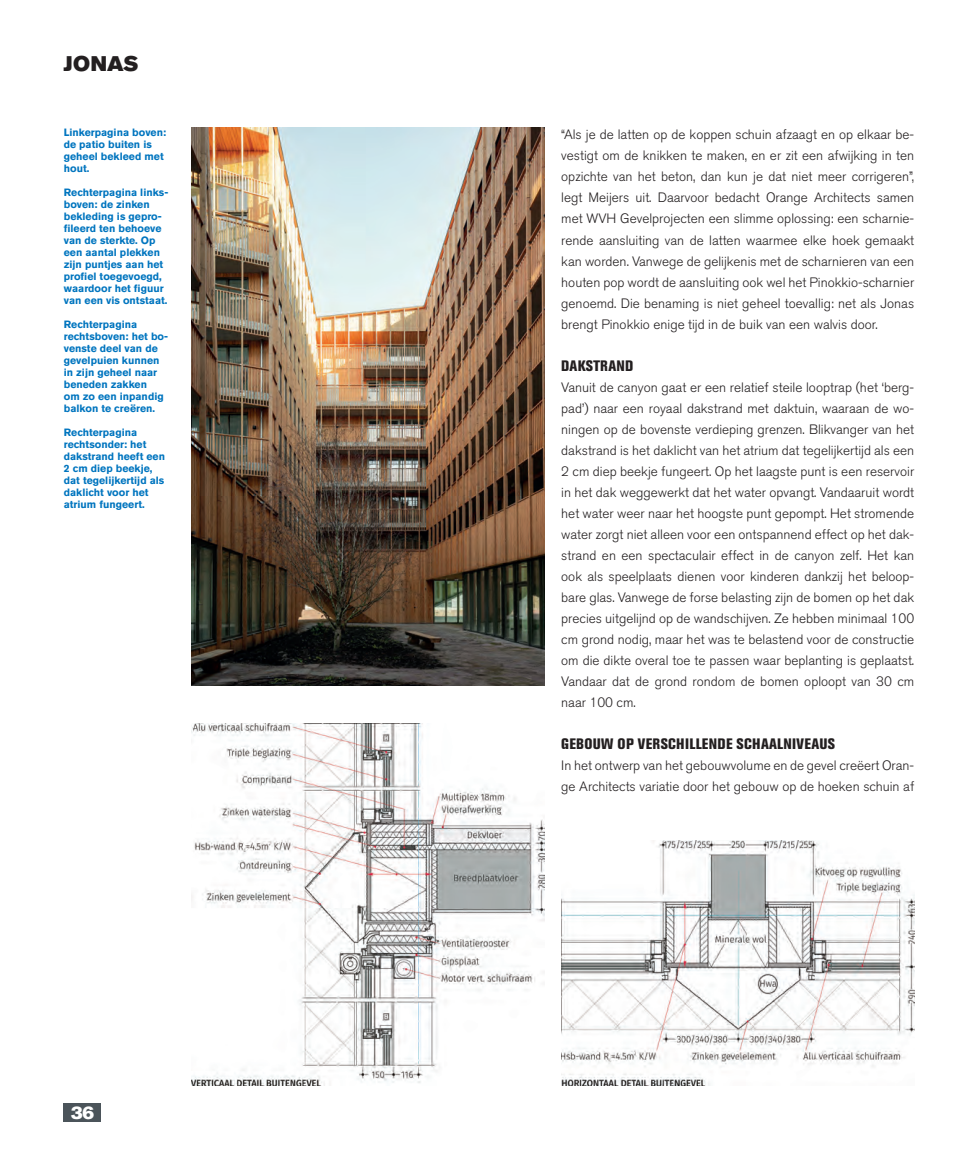
<style>
.page{position:relative;width:978px;height:1149px;background:#fff}
.page>*{position:absolute;margin:0;border:0;box-sizing:border-box;transform-origin:0 0}
.t1{font:21px "Akzidenz Grotesk BE Super";letter-spacing:.015em;color:#231f20}
.t2{font:18px "Akzidenz Grotesk BE Super";color:#fff}
.t3{font:800 condensed 15px "Akzidenz Grotesk BE";letter-spacing:.02em;color:#231f20}
.t4{font:300 13.5px/21px "Akzidenz Grotesk BE";color:#231f20;text-align:justify}
.t5{font:700 10.5px/12px "Akzidenz Grotesk BE";color:#0075bf}
</style>
<div class="page">
<div style="left:64px;top:1102px;width:37px;height:18px;background:#4b545a"></div>
<img style="left:191px;top:128px;width:353px;height:557px">
<img style="left:191px;top:723px;width:353px;height:361px">
<img style="left:561px;top:840px;width:353px;height:244px">
<h1 class="t1" style="left:64px;top:51px;width:76px">JONAS</h1>
<p class="t5" style="left:64px;top:126px;width:104px">Linkerpagina boven: de patio buiten is geheel bekleed met hout.</p>
<p class="t5" style="left:64px;top:186px;width:106px">Rechterpagina links&shy;boven: de zinken bekleding is gepro&shy;fileerd ten behoeve van de sterkte. Op een aantal plekken zijn puntjes aan het profiel toegevoegd, waardoor het figuur van een vis ontstaat.</p>
<p class="t5" style="left:64px;top:318px;width:106px">Rechterpagina rechtsboven: het bo&shy;venste deel van de gevelpuien kunnen in zijn geheel naar beneden zakken<br>om zo een inpandig balkon te creëren.</p>
<p class="t5" style="left:64px;top:426px;width:103px">Rechterpagina rechtsonder: het dakstrand heeft een<br>2 cm diep beekje, dat tegelijkertijd als daklicht voor het atrium fungeert.</p>
<h2 class="t2" style="left:71px;top:1101px;width:24px">36</h2>
<p class="t4" style="left:561px;top:124px;width:354px">“Als je de latten op de koppen schuin afzaagt en op elkaar be&shy;vestigt om de knikken te maken, en er zit een afwijking in ten opzichte van het beton, dan kun je dat niet meer corrigeren”, legt Meijers uit. Daarvoor bedacht Orange Architects samen met WVH Gevelprojecten een slimme oplossing: een scharnie&shy;rende aansluiting van de latten waarmee elke hoek gemaakt kan worden. Vanwege de gelijkenis met de scharnieren van een houten pop wordt de aansluiting ook wel het Pinokkio-scharnier genoemd. Die benaming is niet geheel toevallig: net als Jonas brengt Pinokkio enige tijd in de buik van een walvis door.</p>
<p class="t3" style="left:561px;top:356px;width:74px">DAKSTRAND</p>
<p class="t4" style="left:561px;top:376px;width:354px">Vanuit de canyon gaat er een relatief steile looptrap (het ‘berg&shy;pad’) naar een royaal dakstrand met daktuin, waaraan de wo&shy;ningen op de bovenste verdieping grenzen. Blikvanger van het dakstrand is het daklicht van het atrium dat tegelijkertijd als een 2 cm diep beekje fungeert. Op het laagste punt is een reservoir in het dak weggewerkt dat het water opvangt. Vandaaruit wordt het water weer naar het hoogste punt gepompt. Het stromende water zorgt niet alleen voor een ontspannend effect op het dak&shy;strand en een spectaculair effect in de canyon zelf. Het kan ook als speelplaats dienen voor kinderen dankzij het beloop&shy;bare glas. Vanwege de forse belasting zijn de bomen op het dak precies uitgelijnd op de wandschijven. Ze hebben minimaal 100 cm grond nodig, maar het was te belastend voor de constructie om die dikte overal toe te passen waar beplanting is geplaatst.<br>Vandaar dat de grond rondom de bomen oploopt van 30 cm naar 100 cm.</p>
<p class="t3" style="left:561px;top:734px;width:275px">GEBOUW OP VERSCHILLENDE SCHAALNIVEAUS</p>
<p class="t4" style="left:561px;top:754px;width:354px">In het ontwerp van het gebouwvolume en de gevel creëert Oran&shy;ge Architects variatie door het gebouw op de hoeken schuin af</p>
</div>
